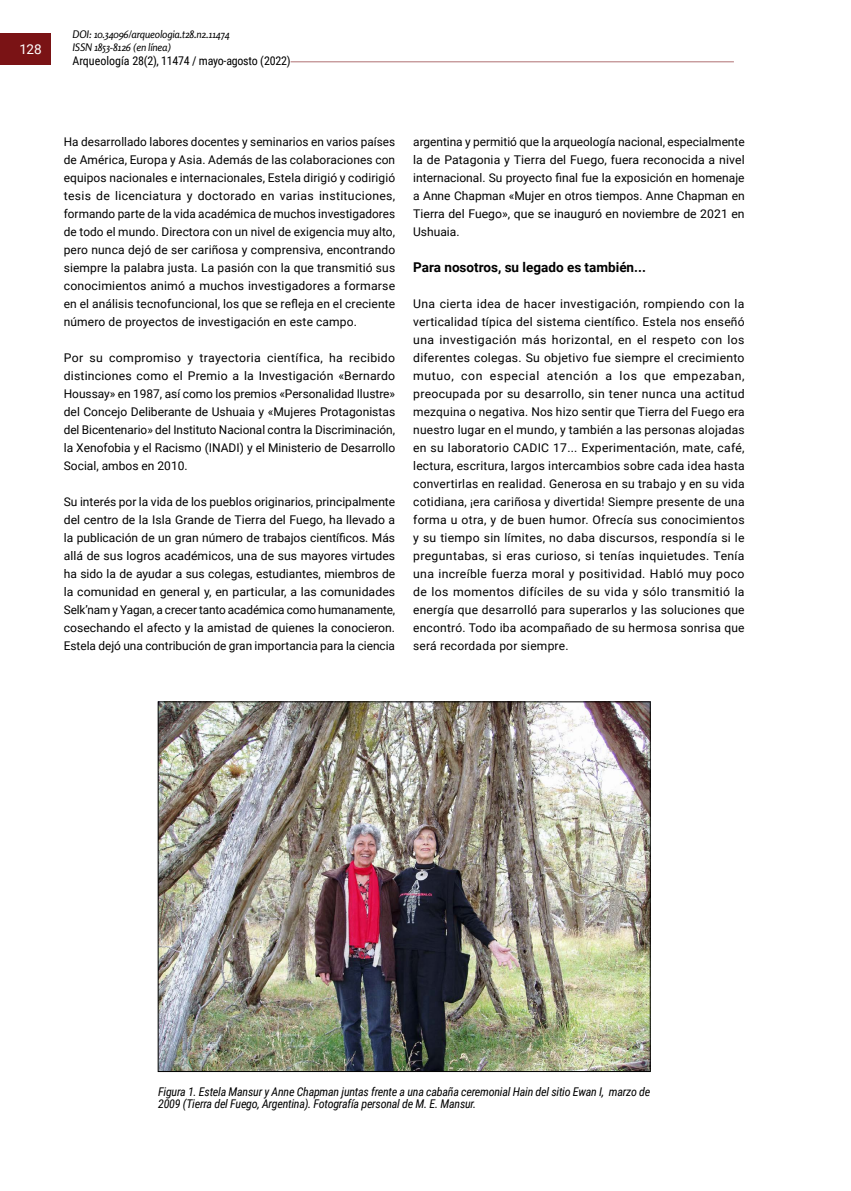
<style>
.page{position:relative;width:851px;height:1191px;background:#fff}
.page>*{position:absolute;margin:0;border:0;box-sizing:border-box;transform-origin:0 0}
.t1{font:700 13.5px "Roboto";color:#000}
.t2{font:13.5px "Roboto";color:#fff}
.t3{font:12px/18px "Roboto";letter-spacing:.005em;color:#000;text-align:justify}
.t4{font:italic 12px/12px "Roboto Condensed";letter-spacing:-.02em;color:#000}
.t5{font:12px "Roboto Condensed";letter-spacing:-.02em;color:#000}
.t6{font:italic 10.5px/12.6px "Rosario";letter-spacing:-.02em;color:#000}
</style>
<div class="page">
<hr style="left:204px;top:61px;width:529px;height:1px;background:#af7172">
<div style="left:72px;top:55px;width:218px;height:15px;background:#fff"></div>
<div style="left:0;top:34px;width:50px;height:31px;background:#7a1315"></div>
<img style="left:160px;top:703px;width:488px;height:367px">
<p class="t2" style="left:19px;top:40px;width:24px">128</p>
<p class="t6" style="left:72px;top:28px;width:159px">DOI: 10.34096/arqueologia.t28.n2.11474<br>ISSN 1853-8126 (en línea)</p>
<p class="t5" style="left:72px;top:52px;width:219px">Arqueología 28(2), 11474 / mayo-agosto (2022)</p>
<p class="t3" style="left:64px;top:132px;width:333px">Ha desarrollado labores docentes y seminarios en varios países de América, Europa y Asia. Además de las colaboraciones con equipos nacionales e internacionales, Estela dirigió y codirigió tesis de licenciatura y doctorado en varias instituciones, formando parte de la vida académica de muchos investigadores de todo el mundo. Directora con un nivel de exigencia muy alto, pero nunca dejó de ser cariñosa y comprensiva, encontrando siempre la palabra justa. La pasión con la que transmitió sus conocimientos animó a muchos investigadores a formarse en el análisis tecnofuncional, los que se refleja en el creciente número de proyectos de investigación en este campo.</p>
<p class="t3" style="left:64px;top:348px;width:333px">Por su compromiso y trayectoria científica, ha recibido distinciones como el Premio a la Investigación «Bernardo Houssay» en 1987, así como los premios «Personalidad Ilustre» del Concejo Deliberante de Ushuaia y «Mujeres Protagonistas del Bicentenario» del Instituto Nacional contra la Discriminación, la Xenofobia y el Racismo (INADI) y el Ministerio de Desarrollo Social, ambos en 2010.</p>
<p class="t3" style="left:64px;top:492px;width:333px">Su interés por la vida de los pueblos originarios, principalmente del centro de la Isla Grande de Tierra del Fuego, ha llevado a la publicación de un gran número de trabajos científicos. Más allá de sus logros académicos, una de sus mayores virtudes ha sido la de ayudar a sus colegas, estudiantes, miembros de la comunidad en general y, en particular, a las comunidades Selk’nam y Yagan, a crecer tanto académica como humanamente, cosechando el afecto y la amistad de quienes la conocieron.<br>Estela dejó una contribución de gran importancia para la ciencia</p>
<p class="t3" style="left:413px;top:132px;width:333px">argentina y permitió que la arqueología nacional, especialmente la de Patagonia y Tierra del Fuego, fuera reconocida a nivel internacional. Su proyecto final fue la exposición en homenaje a Anne Chapman «Mujer en otros tiempos. Anne Chapman en Tierra del Fuego», que se inauguró en noviembre de 2021 en Ushuaia.</p>
<p class="t1" style="left:413px;top:257px;width:234px">Para nosotros, su legado es también...</p>
<p class="t3" style="left:413px;top:294px;width:333px">Una cierta idea de hacer investigación, rompiendo con la verticalidad típica del sistema científico. Estela nos enseñó una investigación más horizontal, en el respeto con los diferentes colegas. Su objetivo fue siempre el crecimiento mutuo, con especial atención a los que empezaban, preocupada por su desarrollo, sin tener nunca una actitud mezquina o negativa. Nos hizo sentir que Tierra del Fuego era nuestro lugar en el mundo, y también a las personas alojadas en su laboratorio CADIC 17... Experimentación, mate, café, lectura, escritura, largos intercambios sobre cada idea hasta convertirlas en realidad. Generosa en su trabajo y en su vida cotidiana, ¡era cariñosa y divertida! Siempre presente de una forma u otra, y de buen humor. Ofrecía sus conocimientos y su tiempo sin límites, no daba discursos, respondía si le preguntabas, si eras curioso, si tenías inquietudes. Tenía una increíble fuerza moral y positividad. Habló muy poco de los momentos difíciles de su vida y sólo transmitió la energía que desarrolló para superarlos y las soluciones que encontró. Todo iba acompañado de su hermosa sonrisa que será recordada por siempre.</p>
<p class="t4" style="left:158px;top:1084px;width:493px">Figura 1. Estela Mansur y Anne Chapman juntas frente a una cabaña ceremonial Hain del sitio Ewan I, marzo de<br>2009 (Tierra del Fuego, Argentina). Fotografía personal de M. E. Mansur.</p>
</div>
